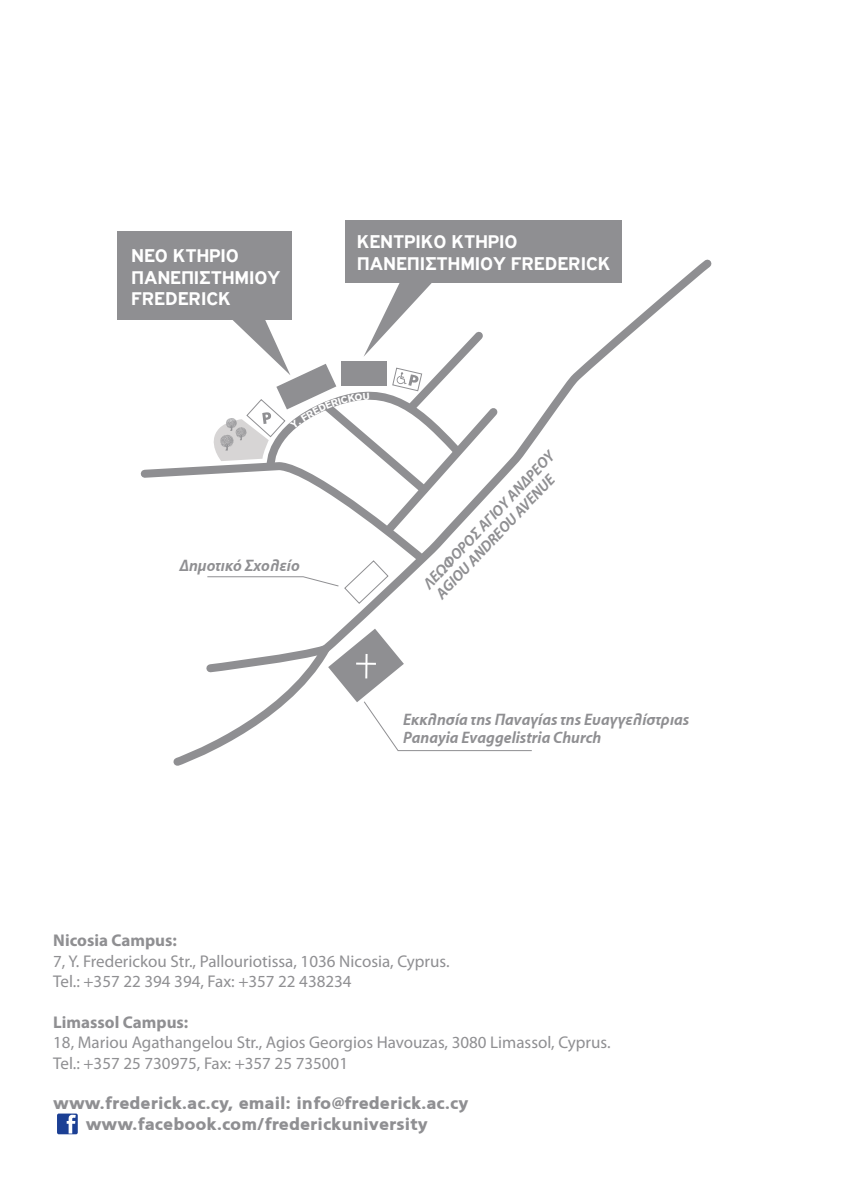
<style>
.page{position:relative;width:849px;height:1191px;background:#fff}
.page>*{position:absolute;margin:0;border:0;box-sizing:border-box;transform-origin:0 0}
.t1{font:700 19.6px/21.6px "PF Highway Gothic";color:#fff}
.t2{font:17px/20.4px "Myriad Pro";color:#8f8f92}
.t3{font:900 17px/20.4px "PF Catalog";color:#8f8f92;text-align:center}
.t4{font:700 17px "Myriad Pro";color:#8f8f92}
.t5{font:italic 700 16px/18px "PF Catalog";color:#8f8f92}
.t6{font:italic 700 15px "PF Catalog";color:#8f8f92}
</style>
<div class="page">
<div style="left:57px;top:1113px;width:21px;height:21px;background:#1b3f94;border-radius:2px"></div>
<svg style="left:67px;top:1114px;width:9px;height:19px"></svg>
<svg style="left:343px;top:252px;width:369px;height:376px"></svg>
<div style="left:117px;top:232px;width:175px;height:88px;background:#8f8f92"></div>
<div style="left:345px;top:220px;width:276px;height:63px;background:#8f8f92"></div>
<svg style="left:173px;top:628px;width:359px;height:138px"></svg>
<svg style="left:140px;top:278px;width:364px;height:326px"></svg>
<p class="t1" style="left:131px;top:245px;width:150px">ΝΕΟ ΚΤΗΡΙΟ<br>ΠΑΝΕΠΙΣΤΗΜΙΟΥ<br>FREDERICK</p>
<p class="t5" style="left:179px;top:557px;width:122px">∆ηµοτικό Σχολείο</p>
<p class="t1" style="left:357px;top:231px;width:255px">ΚΕΝΤΡΙΚΟ ΚΤΗΡΙΟ<br>ΠΑΝΕΠΙΣΤΗΜΙΟΥ FREDERICK</p>
<p class="t6" style="left:420px;top:581px;width:185px;rotate:-47deg">ΛΕΩΦΟΡΟΣ ΑΓΙΟΥ ΑΝ∆ΡΕΟΥ</p>
<p class="t6" style="left:433px;top:591px;width:166px;rotate:-47deg">AGIOU ANDREOU AVENUE</p>
<p class="t5" style="left:403px;top:711px;width:288px">Εκκλησία της Παναγίας της Ευαγγελίστριας<br>Panayia Evaggelistria Church</p>
<p class="t4" style="left:53px;top:929px;width:125px">Nicosia Campus:</p>
<p class="t2" style="left:53px;top:950px;width:398px">7, Y. Frederickou Str., Pallouriotissa, 1036 Nicosia, Cyprus.<br>Tel.: +357 22 394 394, Fax: +357 22 438234</p>
<p class="t4" style="left:53px;top:1011px;width:137px">Limassol Campus:</p>
<p class="t2" style="left:53px;top:1032px;width:558px">18, Mariou Agathangelou Str., Agios Georgios Havouzas, 3080 Limassol, Cyprus.<br>Tel.: +357 25 730975, Fax: +357 25 735001</p>
<p class="t3" style="left:53px;top:1093px;width:417px">www.frederick.ac.cy, email: info@frederick.ac.cy www.facebook.com/frederickuniversity</p>
</div>
